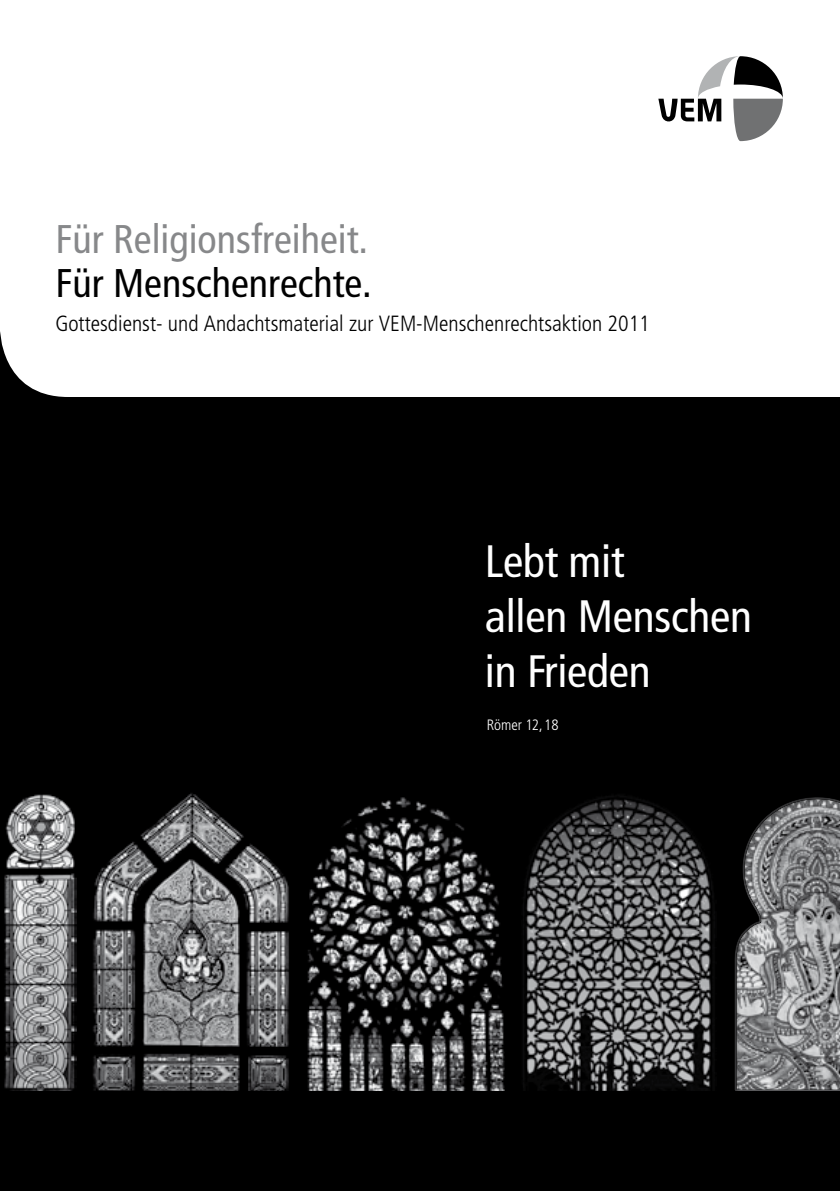
<style>
.page{position:relative;width:840px;height:1191px;background:#fff}
.page>*{position:absolute;margin:0;border:0;box-sizing:border-box;transform-origin:0 0}
.t1{font:condensed 45.4px/55.2px "Frutiger LT Pro";letter-spacing:-.005em;color:#fff}
.t2{font:condensed 40px "Frutiger LT Pro";color:#87888a}
.t3{font:condensed 40px "Frutiger LT Pro";color:#000}
.t4{font:300 condensed 22px "Frutiger LT Pro";color:#000}
.t5{font:300 condensed 15px "Frutiger LT Pro";color:#fff}
</style>
<div class="page">
<div style="left:0;top:393px;width:839px;height:798px;background:#000"></div>
<img style="left:307px;top:797px;width:198px;height:294px">
<img style="left:93px;top:793px;width:196px;height:298px">
<img style="left:4px;top:873px;width:73px;height:218px">
<img style="left:5px;top:794px;width:70px;height:74px">
<img style="left:523px;top:796px;width:192px;height:295px">
<div style="left:733px;top:797px;width:106px;height:295px;background:#000;opacity:.55"></div>
<div style="left:0;top:1091px;width:839px;height:100px;background:#000"></div>
<svg style="left:0;top:90px;width:839px;height:307px"></svg>
<svg style="left:658px;top:56px;width:124px;height:85px"></svg>
<div style="left:0;top:0;width:13px;height:328px;background:#fff"></div>
<h2 class="t2" style="left:55px;top:215px;width:314px">Für Religionsfreiheit.</h2>
<h2 class="t3" style="left:55px;top:259px;width:318px">Für Menschenrechte.</h2>
<p class="t4" style="left:55px;top:311px;width:595px">Gottesdienst- und Andachtsmaterial zur VEM-Menschenrechtsaktion 2011</p>
<h1 class="t1" style="left:484px;top:534px;width:268px">Lebt mit<br>allen Menschen in Frieden</h1>
<p class="t5" style="left:486px;top:716px;width:73px">Römer 12,18</p>
</div>
